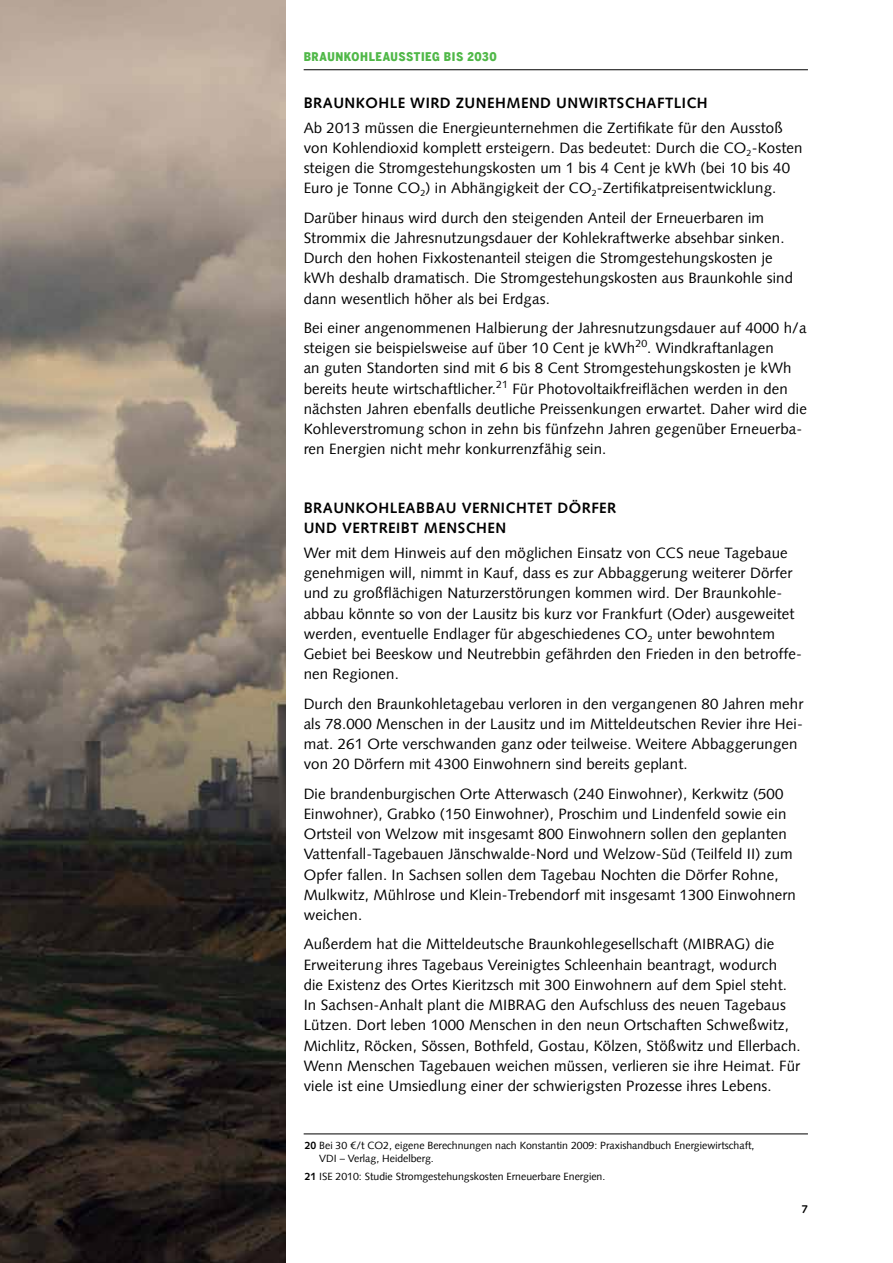
<style>
.page{position:relative;width:893px;height:1263px;background:#fff}
.page>*{position:absolute;margin:0;border:0;box-sizing:border-box;transform-origin:0 0}
.t1{font:15px/20.2px "Syntax Com";letter-spacing:.01em;color:#000}
.t2{font:700 15px/20.2px "Syntax Com";letter-spacing:.03em;color:#000}
.t3{font:900 12px "Benton Sans Cond";letter-spacing:.05em;color:#50b848}
.t4{font:700 11.25px "Syntax Com";color:#000}
.t5{font:10.5px/13.5px "Syntax Com";color:#000}
.s1{font-weight:700}
</style>
<div class="page">
<img style="left:0;top:0;width:286px;height:1263px">
<hr style="left:304px;top:69px;width:504px;height:1px;background:#000">
<hr style="left:304px;top:1133px;width:504px;height:1px;background:#000">
<p class="t3" style="left:304px;top:49px;width:17px">BRAUNKOHLEAUSS</p>
<p class="t3" style="left:414px;top:49px;width:84px">TIEG BIS 2030</p>
<p class="t2" style="left:304px;top:92px;width:405px">BRAUNKOHLE WIRD ZUNEHMEND UNWIRTSCHAFTLICH</p>
<p class="t1" style="left:304px;top:117px;width:500px">Ab 2013 müssen die Energieunternehmen die Zertifikate für den Ausstoß von Kohlendioxid komplett ersteigern. Das bedeutet: Durch die CO<sub>2</sub>-Kosten steigen die Stromgestehungskosten um 1 bis 4 Cent je kWh (bei 10 bis 40<br>Euro je Tonne CO<sub>2</sub>) in Abhängigkeit der CO<sub>2</sub>-Zertifikatpreisentwicklung.</p>
<p class="t1" style="left:304px;top:207px;width:491px">Darüber hinaus wird durch den steigenden Anteil der Erneuerbaren im Strommix die Jahresnutzungsdauer der Kohlekraftwerke absehbar sinken.<br>Durch den hohen Fixkostenanteil steigen die Stromgestehungskosten je kWh deshalb dramatisch. Die Stromgestehungskosten aus Braunkohle sind dann wesentlich höher als bei Erdgas.</p>
<p class="t1" style="left:304px;top:318px;width:505px">Bei einer angenommenen Halbierung der Jahresnutzungsdauer auf 4000 h/a steigen sie beispielsweise auf über 10 Cent je kWh<sup>20</sup>. Windkraftanlagen<br>an guten Standorten sind mit 6 bis 8 Cent Stromgestehungskosten je kWh bereits heute wirtschaftlicher.<sup>21</sup> Für Photovoltaikfreiflächen werden in den nächsten Jahren ebenfalls deutliche Preissenkungen erwartet. Daher wird die Kohleverstromung schon in zehn bis fünfzehn Jahren gegenüber Erneuerba&shy;ren Energien nicht mehr konkurrenzfähig sein.</p>
<p class="t2" style="left:304px;top:497px;width:314px">BRAUNKOHLEABBAU VERNICHTET DÖRFER<br>UND VERTREIBT MENSCHEN</p>
<p class="t1" style="left:304px;top:543px;width:500px">Wer mit dem Hinweis auf den möglichen Einsatz von CCS neue Tagebaue genehmigen will, nimmt in Kauf, dass es zur Abbaggerung weiterer Dörfer und zu großflächigen Naturzerstörungen kommen wird. Der Braunkohle&shy;abbau könnte so von der Lausitz bis kurz vor Frankfurt (Oder) ausgeweitet werden, eventuelle Endlager für abgeschiedenes CO<sub>2</sub> unter bewohntem Gebiet bei Beeskow und Neutrebbin gefährden den Frieden in den betroffe&shy;nen Regionen.</p>
<p class="t1" style="left:304px;top:693px;width:501px">Durch den Braunkohletagebau verloren in den vergangenen 80 Jahren mehr als 78.000 Menschen in der Lausitz und im Mitteldeutschen Revier ihre Hei&shy;mat. 261 Orte verschwanden ganz oder teilweise. Weitere Abbaggerungen von 20 Dörfern mit 4300 Einwohnern sind bereits geplant.</p>
<p class="t1" style="left:304px;top:783px;width:494px">Die brandenburgischen Orte Atterwasch (240 Einwohner), Kerkwitz (500<br>Einwohner), Grabko (150 Einwohner), Proschim und Lindenfeld sowie ein Ortsteil von Welzow mit insgesamt 800 Einwohnern sollen den geplanten Vattenfall-Tagebauen Jänschwalde-Nord und Welzow-Süd (Teilfeld II) zum Opfer fallen. In Sachsen sollen dem Tagebau Nochten die Dörfer Rohne, Mulkwitz, Mühlrose und Klein-Trebendorf mit insgesamt 1300 Einwohnern weichen.</p>
<p class="t1" style="left:304px;top:934px;width:499px">Außerdem hat die Mitteldeutsche Braunkohlegesellschaft (MIBRAG) die Erweiterung ihres Tagebaus Vereinigtes Schleenhain beantragt, wodurch<br>die Existenz des Ortes Kieritzsch mit 300 Einwohnern auf dem Spiel steht.<br>In Sachsen-Anhalt plant die MIBRAG den Aufschluss des neuen Tagebaus Lützen. Dort leben 1000 Menschen in den neun Ortschaften Schweßwitz, Michlitz, Röcken, Sössen, Bothfeld, Gostau, Kölzen, Stößwitz und Ellerbach.<br>Wenn Menschen Tagebauen weichen müssen, verlieren sie ihre Heimat. Für viele ist eine Umsiedlung einer der schwierigsten Prozesse ihres Lebens.</p>
<p class="t5" style="left:319px;top:1138px;width:437px;text-indent:-15px"><span class="s1">20</span> Bei 30 €/t CO2, eigene Berechnungen nach Konstantin 2009: Praxishandbuch Energiewirtschaft,<br>VDI – Verlag, Heidelberg.</p>
<p class="t5" style="left:305px;top:1170px;width:302px"><span class="s1">21</span> ISE 2010: Studie Stromgestehungskosten Erneuerbare Energien.</p>
<p class="t4" style="left:802px;top:1202px;width:8px">7</p>
</div>
